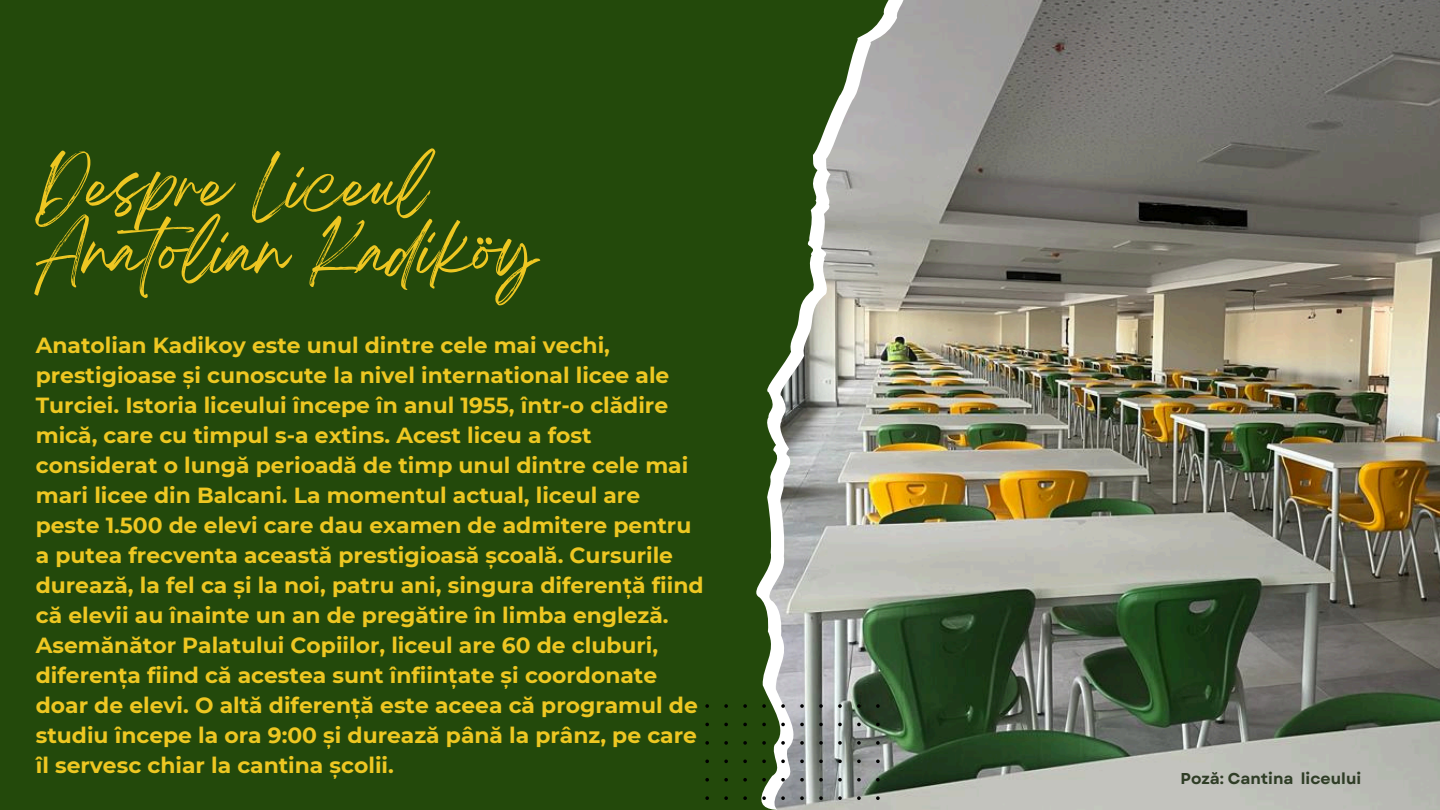
<style>
.page{position:relative;width:1440px;height:810px;background:#23490b}
.page>*{position:absolute;margin:0;border:0;box-sizing:border-box;transform-origin:0 0}
.t1{font:55px/65.2px "Breathing";color:#eec722}
.t2{font:700 21.9px/30px "Montserrat";color:#eec722}
.t3{font:700 15.7px "Garet";color:#2f3d26}
</style>
<div class="page">
<img style="left:769px;top:0;width:671px;height:810px">
<svg style="left:705px;top:704px;width:175px;height:96px"></svg>
<p class="t1" style="left:36px;top:169px;width:503px">Despre Liceul<br>Anatolian Kadiköy</p>
<h2 class="t2" style="left:36px;top:330px;width:669px">Anatolian Kadikoy este unul dintre cele mai vechi, prestigioase și cunoscute la nivel international licee ale Turciei. Istoria liceului începe în anul 1955, într-o clădire mică, care cu timpul s-a extins. Acest liceu a fost considerat o lungă perioadă de timp unul dintre cele mai mari licee din Balcani. La momentul actual, liceul are peste 1.500 de elevi care dau examen de admitere pentru a putea frecventa această prestigioasă școală. Cursurile durează, la fel ca și la noi, patru ani, singura diferență fiind că elevii au înainte un an de pregătire în limba engleză.<br>Asemănător Palatului Copiilor, liceul are 60 de cluburi, diferența fiind că acestea sunt înființate și coordonate doar de elevi. O altă diferență este aceea că programul de studiu începe la ora 9:00 și durează până la prânz, pe care îl servesc chiar la cantina școlii.</h2>
<p class="t3" style="left:1181px;top:767px;width:182px">Poză: Cantina liceului</p>
</div>
